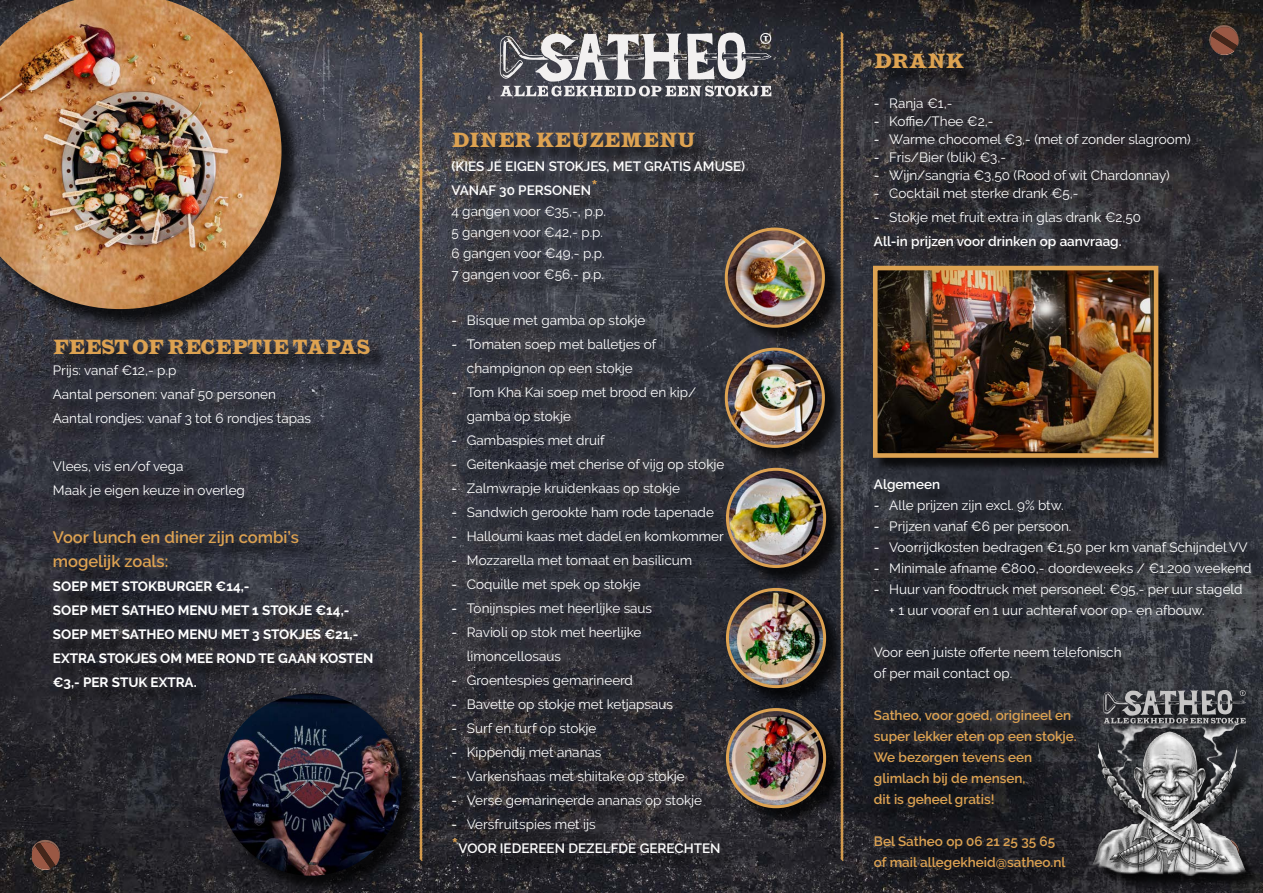
<style>
.page{position:relative;width:1263px;height:893px;background:#fff}
.page>*{position:absolute;margin:0;border:0;box-sizing:border-box;transform-origin:0 0}
.t1{font:700 18px "OPTI Latin";color:#dda251}
.t2{font:600 16.5px/24px "Raleway";color:#dda251}
.t3{font:13.5px/24px "Raleway";color:#fff}
.t4{font:600 13.5px/21px "Raleway";color:#dda251}
.t5{font:700 13.5px/24px "Raleway";color:#fff}
.t6{font:600 13.5px/24px "Raleway";color:#fff}
.s1{font-size:21px;color:#dda251}
.s2{font-weight:500}
.s3{font-weight:400}
.s4{font-weight:600}
</style>
<div class="page">
<img style="left:0;top:0;width:1263px;height:893px">
<svg style="left:1209px;top:24px;width:30px;height:32px"></svg>
<svg style="left:32px;top:839px;width:28px;height:32px"></svg>
<svg style="left:419px;top:31px;width:4px;height:831px;background:#9f7a4b"></svg>
<svg style="left:840px;top:31px;width:4px;height:831px"></svg>
<div style="left:455px;top:135px;width:308px;height:737px;background:#000;opacity:.75"></div>
<div style="left:877px;top:56px;width:332px;height:211px;background:#000;opacity:.75"></div>
<div style="left:877px;top:482px;width:386px;height:405px;background:#000;opacity:.75"></div>
<div style="left:875px;top:268px;width:297px;height:204px;background:#000;opacity:.75"></div>
<img style="left:879px;top:272px;width:273px;height:180px">
<div style="left:873px;top:266px;width:285px;height:192px;border:5px solid #dda251"></div>
<div style="left:56px;top:342px;width:335px;height:365px;background:#000;opacity:.75"></div>
<div style="left:0;top:0;width:303px;height:330px;background:#000;opacity:.75"></div>
<img style="left:0;top:0;width:281px;height:309px">
<div style="left:727px;top:230px;width:116px;height:116px;background:#000;opacity:.75"></div>
<img style="left:726px;top:229px;width:97px;height:97px;border-radius:49px">
<div style="left:725px;top:228px;width:100px;height:100px;border:3px solid #dda251;border-radius:50%"></div>
<div style="left:729px;top:710px;width:116px;height:117px;background:#000;opacity:.75"></div>
<img style="left:727px;top:709px;width:98px;height:98px;border-radius:49px">
<div style="left:726px;top:708px;width:100px;height:100px;border:3px solid #dda251;border-radius:50%"></div>
<div style="left:727px;top:350px;width:116px;height:116px;background:#000;opacity:.75"></div>
<img style="left:726px;top:349px;width:97px;height:97px">
<div style="left:725px;top:348px;width:100px;height:100px;border:3px solid #dda251;border-radius:50%"></div>
<div style="left:729px;top:590px;width:116px;height:116px;background:#000;opacity:.75"></div>
<img style="left:727px;top:589px;width:98px;height:98px;border-radius:49px">
<div style="left:726px;top:588px;width:100px;height:100px;border:3px solid #dda251;border-radius:50%"></div>
<div style="left:729px;top:470px;width:116px;height:116px;background:#000;opacity:.75"></div>
<img style="left:727px;top:469px;width:98px;height:96px">
<div style="left:726px;top:468px;width:100px;height:100px;border:3px solid #dda251;border-radius:50%"></div>
<div style="left:221px;top:695px;width:198px;height:198px;background:#000;opacity:.75"></div>
<img style="left:219px;top:693px;width:183px;height:183px;border-radius:91px">
<div style="left:1095px;top:682px;width:168px;height:210px;background:#000;opacity:.75"></div>
<img style="left:1016px;top:668px;width:247px;height:208px">
<svg style="left:500px;top:33px;width:271px;height:64px"></svg>
<h1 class="t1" style="left:53px;top:334px;width:318px">FEEST OF RECEPTIE TAPAS</h1>
<p class="t3" style="left:53px;top:358px;width:260px">Prijs: vanaf €12,- p.p<br>Aantal personen: vanaf 50 personen<br>Aantal rondjes: vanaf 3 tot 6 rondjes tapas</p>
<p class="t3" style="left:53px;top:454px;width:194px">Vlees, vis en/of vega<br>Maak je eigen keuze in overleg</p>
<p class="t2" style="left:53px;top:525px;width:248px">Voor lunch en diner zijn combi’s mogelijk zoals:</p>
<p class="t5" style="left:53px;top:574px;width:322px">SOEP MET STOKBURGER €14,-<br>SOEP MET SATHEO MENU MET 1 STOKJE €14,-<br>SOEP MET SATHEO MENU MET 3 STOKJES €21,-<br>EXTRA STOKJES OM MEE ROND TE GAAN KOSTEN €3,- PER STUK EXTRA.</p>
<h1 class="t1" style="left:451px;top:128px;width:246px">DINER KEUZEMENU</h1>
<p class="t6" style="left:451px;top:155px;width:295px">(KIES JE EIGEN STOKJES, MET GRATIS AMUSE)<br>VANAF 30 PERSONEN<span class="s1">*</span></p>
<p class="t3" style="left:451px;top:201px;width:156px;line-height:21px">4 gangen voor €35,-, p.p.<br>5 gangen voor €42,- p.p.<br>6 gangen voor €49,- p.p.<br>7 gangen voor €56,- p.p.</p>
<p class="t3" style="left:451px;top:308px;width:195px"><span class="s2">-</span> Bisque met gamba op stokje</p>
<p class="t3" style="left:451px;top:332px;width:206px;text-align:center"><span class="s2">-</span> Tomaten soep met balletjes of champignon op een stokje</p>
<p class="t3" style="left:467px;top:380px;width:231px;text-indent:-15px"><span class="s2">-</span> Tom Kha Kai soep met brood en kip/ gamba op stokje</p>
<p class="t3" style="left:451px;top:428px;width:155px"><span class="s2">-</span> Gambaspies met druif</p>
<p class="t3" style="left:451px;top:452px;width:274px"><span class="s2">-</span> Geitenkaasje met cherise of vijg op stokje</p>
<p class="t3" style="left:451px;top:476px;width:230px"><span class="s2">-</span> Zalmwrapje kruidenkaas op stokje</p>
<p class="t3" style="left:451px;top:500px;width:264px"><span class="s2">-</span> Sandwich gerookte ham rode tapenade</p>
<p class="t3" style="left:451px;top:524px;width:274px"><span class="s2">-</span> Halloumi kaas met dadel en komkommer</p>
<p class="t3" style="left:451px;top:548px;width:242px"><span class="s2">-</span> Mozzarella met tomaat en basilicum</p>
<p class="t3" style="left:451px;top:572px;width:191px"><span class="s2">-</span> Coquille met spek op stokje</p>
<p class="t3" style="left:451px;top:596px;width:202px"><span class="s2">-</span> Tonijnspies met heerlijke saus</p>
<p class="t3" style="left:467px;top:620px;width:176px;text-indent:-15px"><span class="s2">-</span> Ravioli op stok met heerlijke limoncellosaus</p>
<p class="t3" style="left:451px;top:668px;width:183px"><span class="s2">-</span> Groentespies gemarineerd</p>
<p class="t3" style="left:451px;top:692px;width:223px"><span class="s2">-</span> Bavette op stokje met ketjapsaus</p>
<p class="t3" style="left:451px;top:716px;width:146px"><span class="s2">-</span> Surf en turf op stokje</p>
<p class="t3" style="left:451px;top:740px;width:151px"><span class="s2">-</span> Kippendij met ananas</p>
<p class="t3" style="left:451px;top:764px;width:235px"><span class="s2">-</span> Varkenshaas met shiitake op stokje</p>
<p class="t3" style="left:451px;top:788px;width:252px"><span class="s2">-</span> Verse gemarineerde ananas op stokje</p>
<p class="t6" style="left:451px;top:812px;width:271px"><span class="s2">-</span> <span class="s3">Versfruitspies met ijs<br></span><span class="s1">*</span>VOOR IEDEREEN DEZELFDE GERECHTEN</p>
<h1 class="t1" style="left:874px;top:48px;width:92px">DRANK</h1>
<p class="t3" style="left:874px;top:91px;width:80px"><span class="s2">-</span> Ranja €1,-</p>
<p class="t3" style="left:874px;top:109px;width:121px"><span class="s2">-</span> Koffie/Thee €2,-</p>
<p class="t3" style="left:874px;top:127px;width:318px"><span class="s2">-</span> Warme chocomel €3,- (met of zonder slagroom)</p>
<p class="t3" style="left:874px;top:145px;width:134px"><span class="s2">-</span> Fris/Bier (blik) €3,-</p>
<p class="t3" style="left:874px;top:163px;width:297px"><span class="s2">-</span> Wijn/sangria €3,50 (Rood of wit Chardonnay)</p>
<p class="t3" style="left:874px;top:181px;width:206px"><span class="s2">-</span> Cocktail met sterke drank €5,-</p>
<p class="t3" style="left:874px;top:205px;width:269px"><span class="s2">-</span> Stokje met fruit extra in glas drank €2,50<br><span class="s4">All-in prijzen voor drinken op aanvraag.</span></p>
<p class="t6" style="left:874px;top:472px;width:68px">Algemeen</p>
<p class="t3" style="left:874px;top:493px;width:191px"><span class="s2">-</span> Alle prijzen zijn excl. 9% btw.</p>
<p class="t3" style="left:874px;top:514px;width:199px"><span class="s2">-</span> Prijzen vanaf €6 per persoon.</p>
<p class="t3" style="left:874px;top:535px;width:375px"><span class="s2">-</span> Voorrijdkosten bedragen €1,50 per km vanaf Schijndel VV</p>
<p class="t3" style="left:874px;top:556px;width:379px"><span class="s2">-</span> Minimale afname €800,- doordeweeks / €1.200 weekend</p>
<p class="t3" style="left:889px;top:579px;width:355px;line-height:21px;text-indent:-15px"><span class="s2">-</span> Huur van foodtruck met personeel: €95,- per uur stageld + 1 uur vooraf en 1 uur achteraf voor op- en afbouw.</p>
<p class="t3" style="left:874px;top:642px;width:249px;line-height:21px">Voor een juiste offerte neem telefonisch of per mail contact op.</p>
<p class="t4" style="left:874px;top:705px;width:204px">Satheo, voor goed, origineel en super lekker eten op een stokje.<br>We bezorgen tevens een glimlach bij de mensen,<br>dit is geheel gratis!</p>
<p class="t4" style="left:874px;top:831px;width:193px">Bel Satheo op 06 21 25 35 65 of mail allegekheid@satheo.nl</p>
</div>
